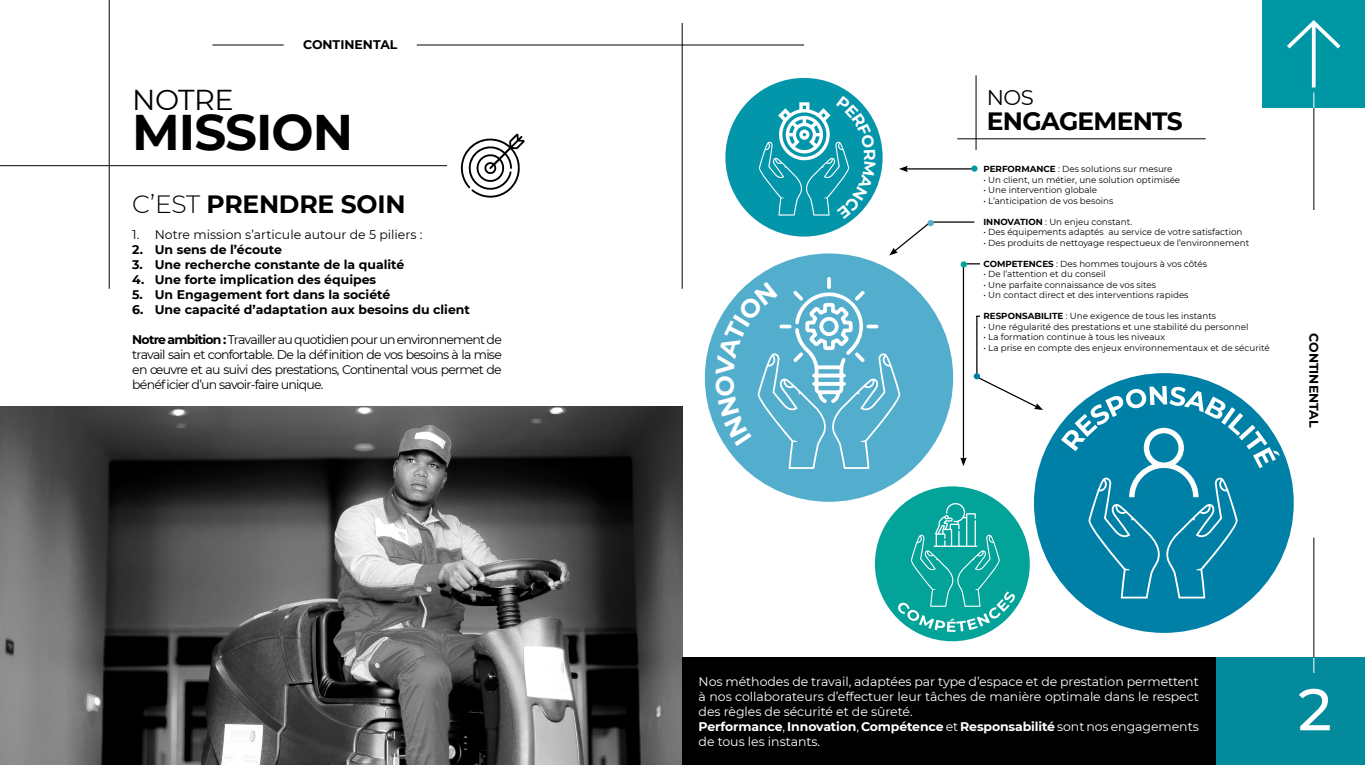
<style>
.page{position:relative;width:1365px;height:765px;background:#fff}
.page>*{position:absolute;margin:0;border:0;box-sizing:border-box;transform-origin:0 0}
.t1{font:500 58.75px "Montserrat";color:#fff}
.t2{font:700 50px "Montserrat";letter-spacing:-.02em;color:#000}
.t3{font:28.75px "Montserrat";letter-spacing:-.02em;color:#000}
.t4{font:700 25px "Montserrat";letter-spacing:-.01em;color:#000}
.t5{font:700 25px "Montserrat";letter-spacing:-.03em;color:#000}
.t6{font:21.25px "Montserrat";color:#000}
.t7{font:12.5px/15px "Montserrat";letter-spacing:-.005em;color:#fff}
.t8{font:12.5px/15px "Montserrat";letter-spacing:-.06em;color:#000;text-align:justify}
.t9{font:700 12.5px "Montserrat";color:#000}
.t10{font:12.5px "Montserrat";color:#000}
.t11{font:8.75px "Montserrat";color:#000}
.s1{font-weight:300}
.s2{font-weight:700}
</style>
<div class="page">
<hr style="left:212px;top:45px;width:72px;height:1px;background:#000">
<hr style="left:417px;top:45px;width:387px;height:1px;background:#000">
<img style="left:1px;top:406px;width:681px;height:359px">
<div style="left:682px;top:658px;width:580px;height:107px;background:#000"></div>
<div style="left:1216px;top:658px;width:149px;height:107px;background:#038a9c"></div>
<hr style="left:109px;top:0;width:1px;height:289px;background:#000">
<hr style="left:0;top:165px;width:447px;height:1px;background:#000">
<hr style="left:1314px;top:108px;width:1px;height:102px;background:#000">
<hr style="left:1314px;top:538px;width:1px;height:120px;background:#000">
<svg style="left:1314px;top:658px;width:1px;height:15px"></svg>
<svg style="left:461px;top:134px;width:64px;height:64px"></svg>
<div style="left:1262px;top:0;width:103px;height:108px;background:#0097a5"></div>
<svg style="left:1287px;top:20px;width:54px;height:32px"></svg>
<svg style="left:1312px;top:23px;width:4px;height:64px"></svg>
<svg style="left:1314px;top:92px;width:1px;height:16px"></svg>
<hr style="left:906px;top:168px;width:68px;height:2px;background:#000">
<svg style="left:899px;top:166px;width:9px;height:6px"></svg>
<hr style="left:930px;top:221px;width:44px;height:2px;background:#000">
<hr style="left:976px;top:75px;width:1px;height:75px;background:#000">
<hr style="left:957px;top:139px;width:249px;height:1px;background:#000">
<div style="left:725px;top:78px;width:158px;height:159px;background:#0395aa;border-radius:50%"></div>
<div style="left:705px;top:253px;width:248px;height:249px;background:#53adcd;border-radius:50%"></div>
<div style="left:875px;top:486px;width:155px;height:155px;background:#03a39a;border-radius:50%"></div>
<svg style="left:898px;top:503px;width:117px;height:129px"></svg>
<svg style="left:889px;top:220px;width:45px;height:36px"></svg>
<svg style="left:971px;top:165px;width:7px;height:7px"></svg>
<hr style="left:976px;top:316px;width:2px;height:62px;background:#000">
<hr style="left:963px;top:264px;width:1px;height:195px;background:#000">
<svg style="left:960px;top:457px;width:7px;height:9px"></svg>
<svg style="left:967px;top:263px;width:13px;height:1px"></svg>
<svg style="left:974px;top:373px;width:69px;height:37px"></svg>
<div style="left:961px;top:261px;width:6px;height:7px;background:#03a39a;border-radius:50%"></div>
<hr style="left:682px;top:23px;width:1px;height:266px;background:#000">
<div style="left:1034px;top:373px;width:260px;height:260px;background:#0080a6;border-radius:50%"></div>
<svg style="left:1061px;top:386px;width:219px;height:213px"></svg>
<svg style="left:758px;top:96px;width:118px;height:123px"></svg>
<svg style="left:715px;top:277px;width:186px;height:192px"></svg>
<h3 class="t9" style="left:303px;top:36px;width:96px">CONTINENTAL</h3>
<h3 class="t3" style="left:132px;top:80px;width:103px">NOTRE</h3>
<h2 class="t2" style="left:132px;top:96px;width:222px">MISSION</h2>
<h3 class="t4" style="left:132px;top:186px;width:275px"><span class="s1">C’EST</span> PRENDRE SOIN</h3>
<h3 class="t10" style="left:132px;top:226px;width:292px">1. Notre mission s’articule autour de 5 piliers :</h3>
<h3 class="t9" style="left:132px;top:241px;width:151px">2. Un sens de l’écoute</h3>
<h3 class="t9" style="left:132px;top:256px;width:274px">3. Une recherche constante de la qualité</h3>
<h3 class="t9" style="left:132px;top:271px;width:246px">4. Une forte implication des équipes</h3>
<h3 class="t9" style="left:132px;top:286px;width:260px">5. Un Engagement fort dans la société</h3>
<h3 class="t9" style="left:132px;top:301px;width:339px">6. Une capacité d’adaptation aux besoins du client</h3>
<p class="t8" style="left:132px;top:332px;width:371px"><span class="s2">Notre ambition :</span> Travailler au quotidien pour un environnement de travail sain et confortable. De la définition de vos besoins à la mise en œuvre et au suivi des prestations, Continental vous permet de bénéficier d’un savoir-faire unique.</p>
<h3 class="t6" style="left:987px;top:82px;width:48px">NOS</h3>
<h3 class="t5" style="left:987px;top:103px;width:197px">ENGAGEMENTS</h3>
<p class="t11" style="left:983px;top:163px;width:191px"><span class="s2">PERFORMANCE</span> : Des solutions sur mesure</p>
<p class="t11" style="left:983px;top:174px;width:198px">• Un client, un métier, une solution optimisée</p>
<p class="t11" style="left:983px;top:184px;width:115px">• Une intervention globale</p>
<p class="t11" style="left:983px;top:195px;width:132px">• L’anticipation de vos besoins</p>
<p class="t11" style="left:983px;top:216px;width:150px"><span class="s2">INNOVATION</span> : Un enjeu constant.</p>
<p class="t11" style="left:983px;top:226px;width:261px">• Des équipements adaptés au service de votre satisfaction</p>
<p class="t11" style="left:983px;top:237px;width:267px">• Des produits de nettoyage respectueux de l’environnement</p>
<p class="t11" style="left:983px;top:258px;width:225px"><span class="s2">COMPETENCES</span> : Des hommes toujours à vos côtés</p>
<p class="t11" style="left:983px;top:268px;width:124px">• De l’attention et du conseil</p>
<p class="t11" style="left:983px;top:279px;width:174px">• Une parfaite connaissance de vos sites</p>
<p class="t11" style="left:983px;top:289px;width:207px">• Un contact direct et des interventions rapides</p>
<p class="t11" style="left:983px;top:310px;width:234px"><span class="s2">RESPONSABILITE</span> : Une exigence de tous les instants</p>
<p class="t11" style="left:983px;top:321px;width:267px">• Une régularité des prestations et une stabilité du personnel</p>
<p class="t11" style="left:983px;top:331px;width:183px">• La formation continue à tous les niveaux</p>
<p class="t11" style="left:983px;top:342px;width:288px">• La prise en compte des enjeux environnementaux et de sécurité</p>
<h3 class="t9" style="left:1323px;top:333px;width:96px;rotate:90deg">CONTINENTAL</h3>
<p class="t7" style="left:699px;top:673px;width:502px">Nos méthodes de travail, adaptées par type d’espace et de prestation permettent à nos collaborateurs d’effectuer leur tâches de manière optimale dans le respect des règles de sécurité et de sûreté.<br><span class="s2">Performance</span>, <span class="s2">Innovation</span>, <span class="s2">Compétence</span> et <span class="s2">Responsabilité</span> sont nos engagements de tous les instants.</p>
<h1 class="t1" style="left:1298px;top:668px;width:35px">2</h1>
</div>
